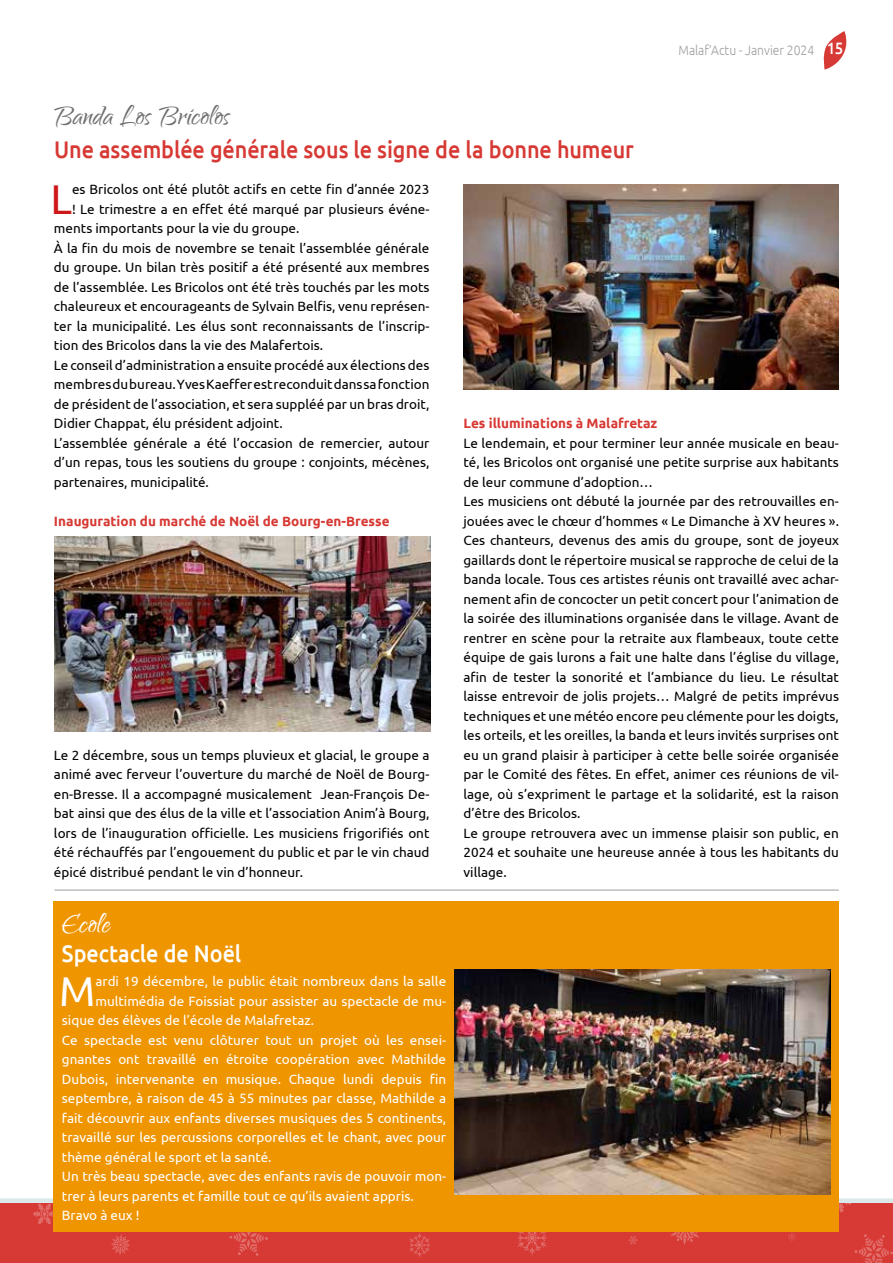
<style>
.page{position:relative;width:893px;height:1263px;background:#fff}
.page>*{position:absolute;margin:0;border:0;box-sizing:border-box;transform-origin:0 0}
.t1{font:41.7px "Ubuntu";color:#cd1719}
.t2{font:41.7px "Ubuntu";color:#fff}
.t3{font:34.5px "Qwigley";color:#706f6f}
.t4{font:34.5px "Qwigley";letter-spacing:.015em;color:#fff}
.t5{font:500 24px "Ubuntu";letter-spacing:-.005em;color:#d73934;scale:.9 1}
.t6{font:500 24px "Ubuntu";color:#fff;scale:.9 1}
.t7{font:13.5px/19.5px "Ubuntu";color:#000;text-align:justify}
.t8{font:13.5px "Ubuntu";color:#fff}
.t9{font:700 13.5px "Ubuntu";color:#d73934}
.t10{font:300 13.5px "Ubuntu";color:#9d9d9c;scale:.9 1}
.s1{font-weight:500;font-size:16.5px;color:#fff}
</style>
<div class="page">
<svg style="left:823px;top:31px;width:24px;height:39px"></svg>
<div style="left:0;top:1121px;width:893px;height:142px;background:#d73934"></div>
<svg style="left:111px;top:1234px;width:19px;height:21px"></svg>
<svg style="left:788px;top:1233px;width:7px;height:8px"></svg>
<svg style="left:628px;top:1236px;width:10px;height:9px"></svg>
<svg style="left:409px;top:1233px;width:21px;height:24px"></svg>
<svg style="left:517px;top:1232px;width:30px;height:23px"></svg>
<svg style="left:671px;top:1232px;width:28px;height:13px"></svg>
<svg style="left:229px;top:1232px;width:39px;height:24px"></svg>
<svg style="left:839px;top:1203px;width:13px;height:10px"></svg>
<svg style="left:33px;top:1203px;width:20px;height:21px"></svg>
<svg style="left:854px;top:1234px;width:39px;height:29px"></svg>
<div style="left:0;top:1111px;width:893px;height:92px;background:#fff"></div>
<div style="left:0;top:1198px;width:893px;height:5px;background:#dae8e9"></div>
<hr style="left:55px;top:890px;width:784px;height:1px;background:#9d9d9c">
<img style="left:55px;top:536px;width:375px;height:196px">
<div style="left:53px;top:901px;width:786px;height:331px;background:#ef9500"></div>
<img style="left:455px;top:969px;width:375px;height:226px">
<img style="left:463px;top:185px;width:376px;height:205px">
<p class="t10" style="left:678px;top:42px;width:184px">Malaf’Actu - Janvier 2024 <span class="s1">15</span></p>
<h2 class="t3" style="left:54px;top:98px;width:177px">Banda Los Bricolos</h2>
<h3 class="t5" style="left:54px;top:134px;width:646px">Une assemblée générale sous le signe de la bonne humeur</h3>
<h1 class="t1" style="left:50px;top:174px;width:23px">L</h1>
<p class="t7" style="left:72px;top:179px;width:359px">es Bricolos ont été plutôt actifs en cette fin d’année 2023</p>
<p class="t7" style="left:72px;top:199px;width:359px">! Le trimestre a en effet été marqué par plusieurs événe-</p>
<p class="t7" style="left:54px;top:218px;width:247px">ments importants pour la vie du groupe.</p>
<p class="t7" style="left:54px;top:238px;width:377px">À la fin du mois de novembre se tenait l’assemblée générale</p>
<p class="t7" style="left:54px;top:257px;width:377px">du groupe. Un bilan très positif a été présenté aux membres</p>
<p class="t7" style="left:54px;top:277px;width:377px">de l’assemblée. Les Bricolos ont été très touchés par les mots</p>
<p class="t7" style="left:54px;top:296px;width:377px">chaleureux et encourageants de Sylvain Belfis, venu représen-</p>
<p class="t7" style="left:54px;top:316px;width:377px">ter la municipalité. Les élus sont reconnaissants de l’inscrip-</p>
<p class="t7" style="left:54px;top:335px;width:271px">tion des Bricolos dans la vie des Malafertois.</p>
<p class="t7" style="left:54px;top:355px;width:377px">Le conseil d’administration a ensuite procédé aux élections des</p>
<p class="t7" style="left:54px;top:374px;width:377px">membres du bureau. Yves Kaeffer est reconduit dans sa fonction</p>
<p class="t7" style="left:54px;top:394px;width:377px">de président de l’association, et sera suppléé par un bras droit,</p>
<p class="t7" style="left:54px;top:413px;width:230px">Didier Chappat, élu président adjoint.</p>
<p class="t7" style="left:54px;top:433px;width:377px">L’assemblée générale a été l’occasion de remercier, autour</p>
<p class="t7" style="left:54px;top:452px;width:377px">d’un repas, tous les soutiens du groupe : conjoints, mécènes,</p>
<p class="t7" style="left:54px;top:472px;width:156px">partenaires, municipalité.</p>
<p class="t9" style="left:54px;top:513px;width:337px">Inauguration du marché de Noël de Bourg-en-Bresse</p>
<p class="t9" style="left:463px;top:415px;width:195px">Les illuminations à Malafretaz</p>
<p class="t7" style="left:463px;top:433px;width:377px;text-align:left">Le lendemain, et pour terminer leur année musicale en beau&shy;té, les Bricolos ont organisé une petite surprise aux habitants de leur commune d’adoption…<br>Les musiciens ont débuté la journée par des retrouvailles en&shy;jouées avec le chœur d’hommes « Le Dimanche à XV heures ».<br>Ces chanteurs, devenus des amis du groupe, sont de joyeux gaillards dont le répertoire musical se rapproche de celui de la banda locale. Tous ces artistes réunis ont travaillé avec achar&shy;nement afin de concocter un petit concert pour l’animation de la soirée des illuminations organisée dans le village. Avant de rentrer en scène pour la retraite aux flambeaux, toute cette équipe de gais lurons a fait une halte dans l’église du village, afin de tester la sonorité et l’ambiance du lieu. Le résultat laisse entrevoir de jolis projets… Malgré de petits imprévus techniques et une météo encore peu clémente pour les doigts, les orteils, et les oreilles, la banda et leurs invités surprises ont eu un grand plaisir à participer à cette belle soirée organisée par le Comité des fêtes. En effet, animer ces réunions de vil&shy;lage, où s’expriment le partage et la solidarité, est la raison d’être des Bricolos.<br>Le groupe retrouvera avec un immense plaisir son public, en 2024 et souhaite une heureuse année à tous les habitants du village.</p>
<p class="t7" style="left:54px;top:745px;width:377px">Le 2 décembre, sous un temps pluvieux et glacial, le groupe a animé avec ferveur l’ouverture du marché de Noël de Bourg&shy;en-Bresse. Il a accompagné musicalement Jean-François De&shy;bat ainsi que des élus de la ville et l’association Anim’à Bourg, lors de l’inauguration officielle. Les musiciens frigorifiés ont été réchauffés par l’engouement du public et par le vin chaud épicé distribué pendant le vin d’honneur.</p>
<h2 class="t4" style="left:62px;top:905px;width:50px">Ecole</h2>
<h3 class="t6" style="left:62px;top:939px;width:201px">Spectacle de Noël</h3>
<h1 class="t2" style="left:59px;top:965px;width:38px">M</h1>
<p class="t8" style="left:95px;top:973px;width:352px">ardi 19 décembre, le public était nombreux dans la salle</p>
<p class="t8" style="left:95px;top:993px;width:352px">multimédia de Foissiat pour assister au spectacle de mu-</p>
<p class="t8" style="left:62px;top:1012px;width:254px">sique des élèves de l’école de Malafretaz.</p>
<p class="t8" style="left:62px;top:1032px;width:386px">Ce spectacle est venu clôturer tout un projet où les ensei-</p>
<p class="t8" style="left:62px;top:1051px;width:386px">gnantes ont travaillé en étroite coopération avec Mathilde</p>
<p class="t8" style="left:62px;top:1071px;width:386px">Dubois, intervenante en musique. Chaque lundi depuis fin</p>
<p class="t8" style="left:62px;top:1090px;width:386px">septembre, à raison de 45 à 55 minutes par classe, Mathilde a</p>
<p class="t8" style="left:62px;top:1110px;width:386px">fait découvrir aux enfants diverses musiques des 5 continents,</p>
<p class="t8" style="left:62px;top:1129px;width:386px">travaillé sur les percussions corporelles et le chant, avec pour</p>
<p class="t8" style="left:62px;top:1149px;width:211px">thème général le sport et la santé.</p>
<p class="t8" style="left:62px;top:1168px;width:386px">Un très beau spectacle, avec des enfants ravis de pouvoir mon-</p>
<p class="t8" style="left:62px;top:1188px;width:353px">trer à leurs parents et famille tout ce qu’ils avaient appris.</p>
<p class="t8" style="left:62px;top:1207px;width:79px">Bravo à eux !</p>
</div>
